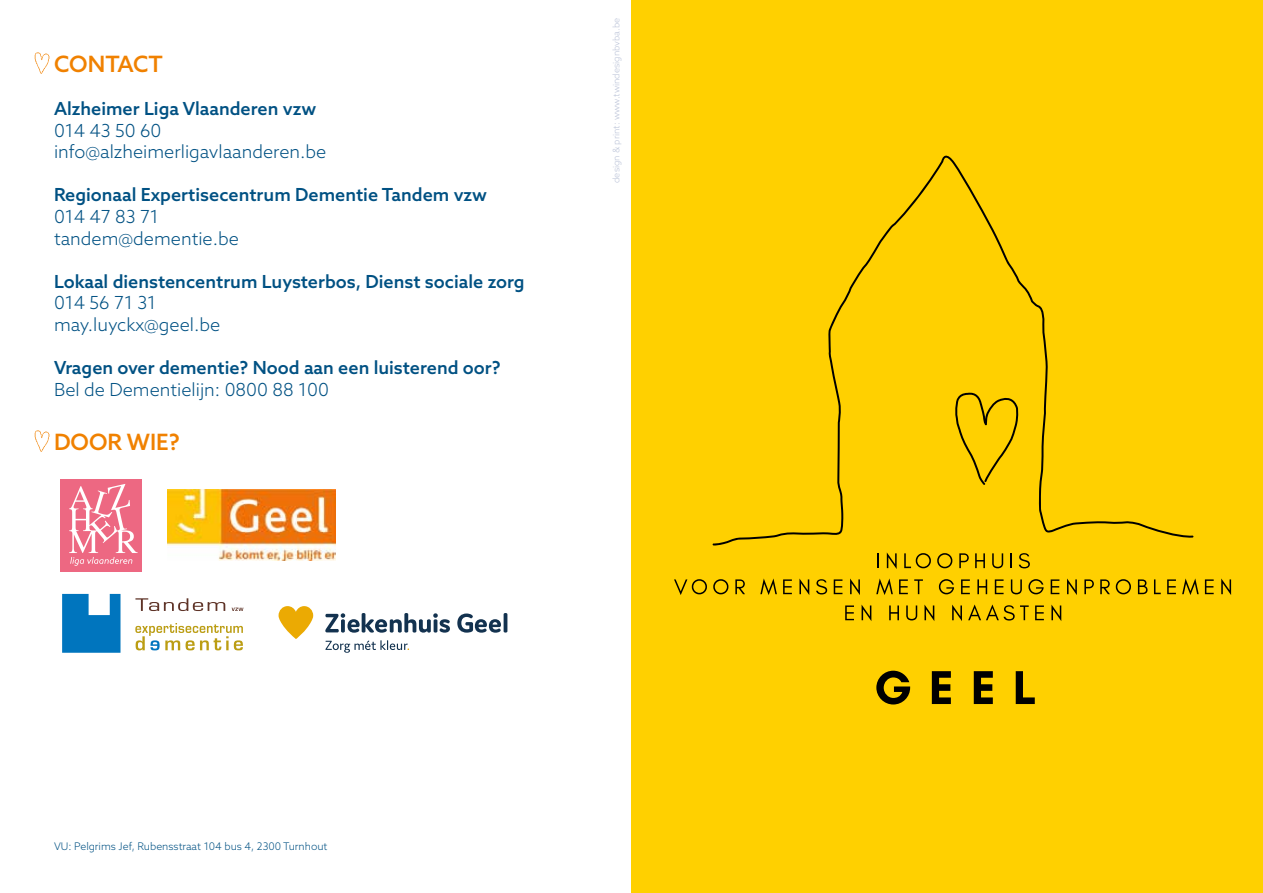
<style>
.page{position:relative;width:1263px;height:893px;background:#fff}
.page>*{position:absolute;margin:0;border:0;box-sizing:border-box;transform-origin:0 0}
.t1{font:500 22.5px "Azo Sans";color:#f08100}
.t2{font:500 18px "Azo Sans";color:#005183}
.t3{font:300 18px/21.6px "Azo Sans";color:#005183}
.t4{font:300 10.5px "Azo Sans";color:#005183}
.t5{font:300 9px "Azo Sans";color:#bac2d7}
</style>
<div class="page">
<div style="left:631px;top:0;width:632px;height:893px;background:#ffd000"></div>
<svg style="left:135px;top:623px;width:108px;height:27px"></svg>
<svg style="left:62px;top:594px;width:58px;height:59px;background:#2287c6"></svg>
<svg style="left:135px;top:598px;width:108px;height:13px"></svg>
<div style="left:61px;top:479px;width:81px;height:93px;background:#ed6882"></div>
<svg style="left:69px;top:484px;width:69px;height:82px"></svg>
<img style="left:168px;top:489px;width:168px;height:72px">
<svg style="left:712px;top:155px;width:481px;height:390px"></svg>
<svg style="left:955px;top:392px;width:64px;height:93px"></svg>
<svg style="left:878px;top:553px;width:1px;height:15px"></svg>
<svg style="left:887px;top:553px;width:10px;height:16px"></svg>
<svg style="left:904px;top:553px;width:27px;height:15px"></svg>
<svg style="left:937px;top:553px;width:15px;height:15px"></svg>
<svg style="left:959px;top:553px;width:10px;height:15px"></svg>
<svg style="left:975px;top:553px;width:10px;height:15px"></svg>
<svg style="left:992px;top:553px;width:11px;height:15px"></svg>
<svg style="left:1010px;top:553px;width:2px;height:15px"></svg>
<svg style="left:1019px;top:553px;width:11px;height:15px"></svg>
<svg style="left:674px;top:579px;width:33px;height:16px"></svg>
<svg style="left:713px;top:579px;width:15px;height:15px"></svg>
<svg style="left:735px;top:579px;width:10px;height:15px"></svg>
<svg style="left:760px;top:578px;width:17px;height:17px"></svg>
<svg style="left:783px;top:579px;width:9px;height:15px"></svg>
<svg style="left:799px;top:578px;width:10px;height:17px"></svg>
<svg style="left:816px;top:579px;width:11px;height:15px"></svg>
<svg style="left:834px;top:579px;width:8px;height:15px"></svg>
<svg style="left:850px;top:578px;width:10px;height:17px"></svg>
<svg style="left:876px;top:578px;width:17px;height:17px"></svg>
<svg style="left:899px;top:579px;width:9px;height:15px"></svg>
<svg style="left:914px;top:579px;width:9px;height:15px"></svg>
<svg style="left:939px;top:579px;width:15px;height:15px"></svg>
<svg style="left:961px;top:579px;width:9px;height:15px"></svg>
<svg style="left:977px;top:579px;width:10px;height:15px"></svg>
<svg style="left:995px;top:579px;width:8px;height:15px"></svg>
<svg style="left:1011px;top:579px;width:11px;height:15px"></svg>
<svg style="left:1028px;top:579px;width:16px;height:15px"></svg>
<svg style="left:1051px;top:579px;width:8px;height:15px"></svg>
<svg style="left:1067px;top:578px;width:10px;height:17px"></svg>
<svg style="left:1084px;top:579px;width:10px;height:15px"></svg>
<svg style="left:1100px;top:579px;width:10px;height:15px"></svg>
<svg style="left:1116px;top:579px;width:15px;height:15px"></svg>
<svg style="left:1138px;top:579px;width:9px;height:15px"></svg>
<svg style="left:1154px;top:579px;width:7px;height:15px"></svg>
<svg style="left:1167px;top:579px;width:9px;height:15px"></svg>
<svg style="left:1182px;top:578px;width:17px;height:17px"></svg>
<svg style="left:1205px;top:579px;width:9px;height:15px"></svg>
<svg style="left:1221px;top:578px;width:10px;height:17px"></svg>
<svg style="left:845px;top:605px;width:9px;height:15px"></svg>
<svg style="left:861px;top:605px;width:10px;height:16px"></svg>
<svg style="left:889px;top:605px;width:10px;height:15px"></svg>
<svg style="left:906px;top:605px;width:11px;height:15px"></svg>
<svg style="left:924px;top:605px;width:10px;height:16px"></svg>
<svg style="left:952px;top:605px;width:10px;height:16px"></svg>
<svg style="left:968px;top:604px;width:61px;height:16px"></svg>
<svg style="left:1035px;top:605px;width:9px;height:15px"></svg>
<svg style="left:1051px;top:605px;width:10px;height:16px"></svg>
<img style="left:34px;top:52px;width:16px;height:22px">
<img style="left:34px;top:430px;width:16px;height:22px">
<svg style="left:325px;top:613px;width:125px;height:20px"></svg>
<svg style="left:457px;top:613px;width:44px;height:20px"></svg>
<hr style="left:504px;top:613px;width:3px;height:20px;background:#13324f;border-radius:2px">
<svg style="left:325px;top:640px;width:84px;height:13px"></svg>
<svg style="left:279px;top:606px;width:34px;height:33px"></svg>
<svg style="left:876px;top:671px;width:34px;height:33px"></svg>
<svg style="left:932px;top:671px;width:19px;height:33px"></svg>
<svg style="left:974px;top:671px;width:19px;height:33px"></svg>
<svg style="left:1016px;top:671px;width:19px;height:33px"></svg>
<p class="t1" style="left:54px;top:49px;width:110px">CONTACT</p>
<p class="t2" style="left:54px;top:97px;width:264px">Alzheimer Liga Vlaanderen vzw</p>
<p class="t3" style="left:54px;top:119px;width:274px">014 43 50 60 info@alzheimerligavlaanderen.be</p>
<p class="t2" style="left:54px;top:183px;width:435px">Regionaal Expertisecentrum Dementie Tandem vzw</p>
<p class="t3" style="left:54px;top:206px;width:187px">014 47 83 71 tandem@dementie.be</p>
<p class="t2" style="left:54px;top:270px;width:472px">Lokaal dienstencentrum Luysterbos, Dienst sociale zorg</p>
<p class="t3" style="left:54px;top:292px;width:168px">014 56 71 31 may.luyckx@geel.be</p>
<p class="t2" style="left:54px;top:356px;width:448px">Vragen over dementie? Nood aan een luisterend oor?</p>
<p class="t3" style="left:54px;top:378px;width:276px">Bel de Dementielijn: 0800 88 100</p>
<p class="t1" style="left:54px;top:427px;width:127px">DOOR WIE?</p>
<p class="t5" style="left:610px;top:183px;width:166px;rotate:-90deg">design &amp; print: www.twindesignbvba.be</p>
<p class="t4" style="left:54px;top:840px;width:275px">VU: Pelgrims Jef, Rubensstraat 104 bus 4, 2300 Turnhout</p>
</div>
